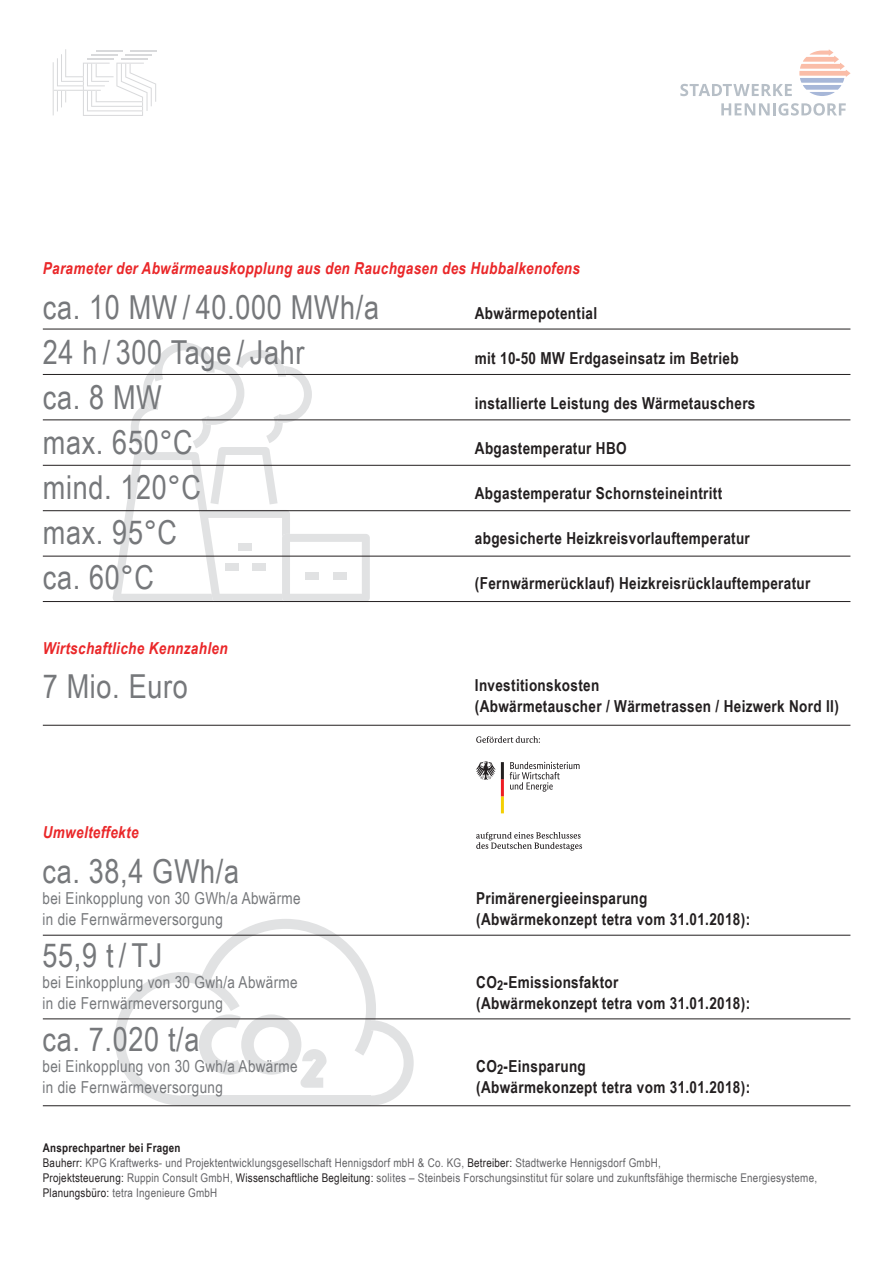
<style>
.page{position:relative;width:893px;height:1263px;background:#fff}
.page>*{position:absolute;margin:0;border:0;box-sizing:border-box;transform-origin:0 0}
.t1{font:33px "Arial Narrow";letter-spacing:.02em;color:#76787b}
.t2{font:700 16.5px/21px "Arial Narrow";letter-spacing:.02em;color:#231f20}
.t3{font:16.5px/21px "Arial Narrow";letter-spacing:.02em;color:#76787b}
.t4{font:italic 700 16.5px "Arial Narrow";letter-spacing:.02em;color:#ea2729}
.t5{font:12px/15px "Arial Narrow";letter-spacing:.02em;color:#636366}
.s1{font-weight:700;color:#231f20}
.s2{color:#231f20}
</style>
<div class="page">
<svg style="left:113px;top:342px;width:257px;height:259px"></svg>
<svg style="left:115px;top:919px;width:299px;height:186px"></svg>
<div style="left:181px;top:1095px;width:190px;height:10px;background:#e1e2e3"></div>
<svg style="left:476px;top:736px;width:64px;height:7px"></svg>
<svg style="left:476px;top:832px;width:106px;height:19px"></svg>
<svg style="left:476px;top:761px;width:28px;height:52px"></svg>
<svg style="left:510px;top:762px;width:70px;height:30px"></svg>
<hr style="left:43px;top:329px;width:807px;height:1px;background:#231f20">
<hr style="left:43px;top:374px;width:807px;height:1px;background:#231f20">
<hr style="left:43px;top:420px;width:807px;height:1px;background:#231f20">
<hr style="left:43px;top:465px;width:807px;height:1px;background:#231f20">
<hr style="left:43px;top:510px;width:807px;height:1px;background:#231f20">
<hr style="left:43px;top:556px;width:807px;height:1px;background:#231f20">
<hr style="left:43px;top:601px;width:807px;height:1px;background:#231f20">
<hr style="left:43px;top:725px;width:807px;height:1px;background:#231f20">
<hr style="left:43px;top:935px;width:807px;height:1px;background:#231f20">
<hr style="left:43px;top:1019px;width:807px;height:1px;background:#231f20">
<hr style="left:43px;top:1105px;width:807px;height:1px;background:#231f20">
<svg style="left:53px;top:49px;width:104px;height:67px"></svg>
<svg style="left:799px;top:49px;width:51px;height:47px"></svg>
<svg style="left:680px;top:84px;width:112px;height:12px"></svg>
<svg style="left:721px;top:103px;width:125px;height:13px"></svg>
<p class="t4" style="left:43px;top:256px;width:539px">Parameter der Abwärmeauskopplung aus den Rauchgasen des Hubbalkenofens</p>
<h1 class="t1" style="left:43px;top:283px;width:338px">ca. 10 MW / 40.000 MWh/a</h1>
<p class="t2" style="left:475px;top:302px;width:124px">Abwärmepotential</p>
<h1 class="t1" style="left:43px;top:328px;width:263px">24 h / 300 Tage / Jahr</h1>
<p class="t2" style="left:475px;top:347px;width:265px">mit 10-50 MW Erdgaseinsatz im Betrieb</p>
<h1 class="t1" style="left:43px;top:373px;width:120px">ca. 8 MW</h1>
<p class="t2" style="left:475px;top:392px;width:282px">installierte Leistung des Wärmetauschers</p>
<h1 class="t1" style="left:43px;top:418px;width:151px">max. 650°C</h1>
<p class="t2" style="left:475px;top:437px;width:153px">Abgastemperatur HBO</p>
<h1 class="t1" style="left:43px;top:463px;width:160px">mind. 120°C</h1>
<h1 class="t1" style="left:43px;top:508px;width:136px">max. 95°C</h1>
<h1 class="t1" style="left:43px;top:553px;width:113px">ca. 60°C</h1>
<p class="t4" style="left:43px;top:635px;width:186px">Wirtschaftliche Kennzahlen</p>
<h1 class="t1" style="left:43px;top:662px;width:146px">7 Mio. Euro</h1>
<p class="t4" style="left:43px;top:820px;width:97px">Umwelteffekte</p>
<h1 class="t1" style="left:43px;top:847px;width:198px">ca. 38,4 GWh/a</h1>
<p class="t3" style="left:43px;top:887px;width:260px">bei Einkopplung von 30 GWh/a Abwärme in die Fernwärmeversorgung</p>
<h1 class="t1" style="left:43px;top:931px;width:121px">55,9 t / TJ</h1>
<p class="t3" style="left:43px;top:971px;width:257px">bei Einkopplung von 30 Gwh/a Abwärme in die Fernwärmeversorgung</p>
<h1 class="t1" style="left:43px;top:1015px;width:158px">ca. 7.020 t/a</h1>
<p class="t3" style="left:43px;top:1055px;width:257px">bei Einkopplung von 30 Gwh/a Abwärme in die Fernwärmeversorgung</p>
<p class="t2" style="left:475px;top:482px;width:249px">Abgastemperatur Schornsteineintritt</p>
<p class="t2" style="left:475px;top:527px;width:276px">abgesicherte Heizkreisvorlauftemperatur</p>
<p class="t2" style="left:475px;top:572px;width:337px">(Fernwärmerücklauf) Heizkreisrücklauftemperatur</p>
<p class="t2" style="left:475px;top:674px;width:365px">Investitionskosten<br>(Abwärmetauscher / Wärmetrassen / Heizwerk Nord II)</p>
<p class="t2" style="left:476px;top:887px;width:275px">Primärenergieeinsparung (Abwärmekonzept tetra vom 31.01.2018):</p>
<p class="t2" style="left:476px;top:971px;width:275px">CO<sub>2</sub>-Emissionsfaktor<br>(Abwärmekonzept tetra vom 31.01.2018):</p>
<p class="t2" style="left:476px;top:1055px;width:275px">CO<sub>2</sub>-Einsparung<br>(Abwärmekonzept tetra vom 31.01.2018):</p>
<p class="t5" style="left:43px;top:1139px;width:776px"><span class="s1">Ansprechpartner bei Fragen<br></span><span class="s2">Bauherr:</span> KPG Kraftwerks- und Projektentwicklungsgesellschaft Hennigsdorf mbH &amp; Co. KG, <span class="s2">Betreiber:</span> Stadtwerke Hennigsdorf GmbH,<br><span class="s2">Projektsteuerung:</span> Ruppin Consult GmbH, <span class="s2">Wissenschaftliche Begleitung:</span> solites – Steinbeis Forschungsinstitut für solare und zukunftsfähige thermische Energiesysteme, <span class="s2">Planungsbüro:</span> tetra Ingenieure GmbH</p>
</div>
